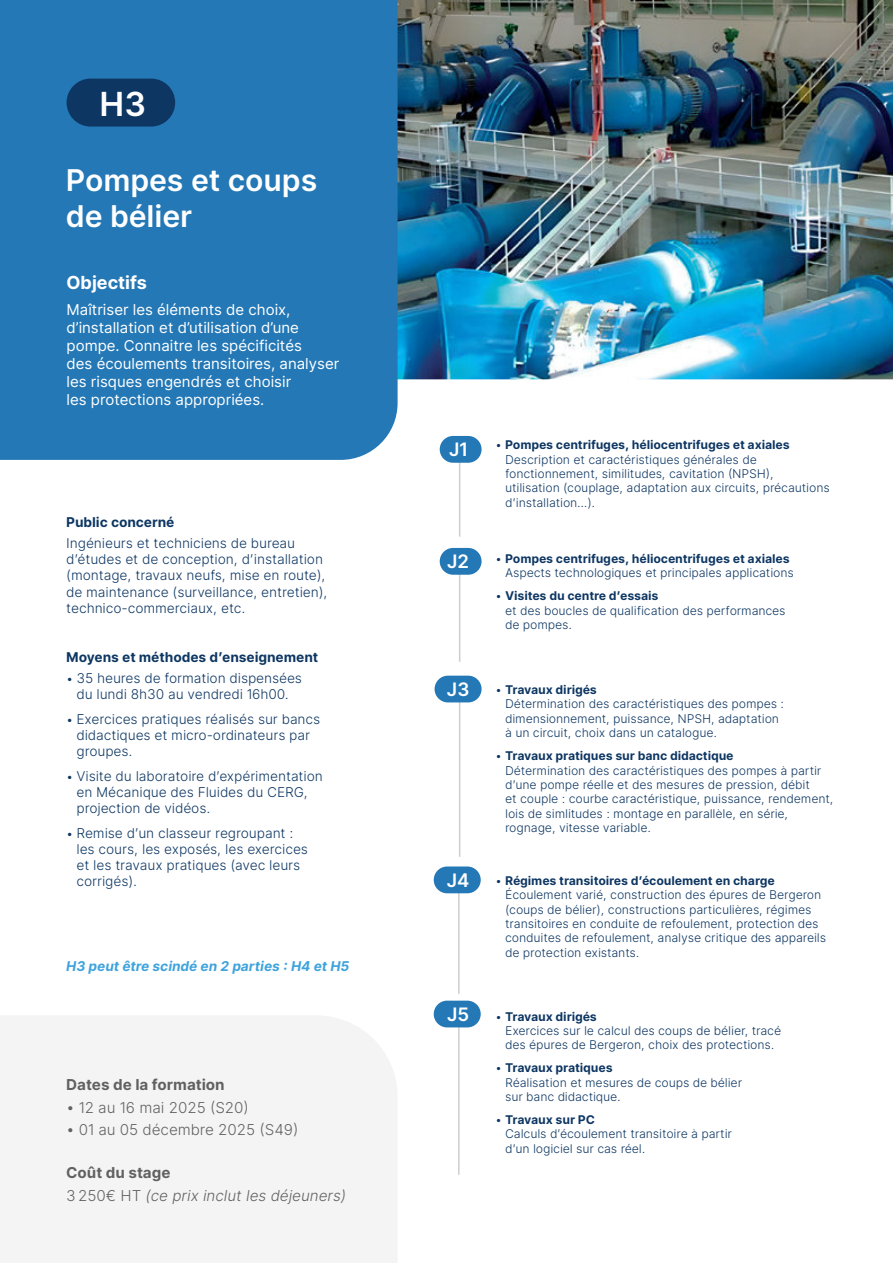
<style>
.page{position:relative;width:893px;height:1263px;background:#fff}
.page>*{position:absolute;margin:0;border:0;box-sizing:border-box;transform-origin:0 0}
.t1{font:600 33.15px "Inter Tight";color:#fff}
.t2{font:600 30px/36px "Inter Tight";letter-spacing:.04em;color:#fff}
.t3{font:600 18.6px "Inter Tight";letter-spacing:.04em;color:#fff}
.t4{font:700 18px "Inter";color:#fff}
.t5{font:15px/18px "Inter";color:#fff}
.t6{font:italic 300 15px/22.2px "Inter Tight";letter-spacing:.04em;color:#616161}
.t7{font:300 15px "Inter Tight";letter-spacing:.04em;color:#616161}
.t8{font:700 15px "Inter Tight";letter-spacing:.04em;color:#616161}
.t9{font:300 13.5px/16.2px "Inter Tight";letter-spacing:.04em;color:#0d3662}
.t10{font:700 13.5px "Inter Tight";letter-spacing:.04em;color:#0d3662}
.t11{font:italic 700 13.5px "Inter Tight";letter-spacing:.04em;color:#3ea3dc}
.t12{font:300 12px/14.4px "Inter Tight";letter-spacing:.04em;color:#0d3662}
.s1{font-size:12.3px}
.s2{font-weight:700;font-style:normal}
.s3{font-style:normal}
.s4{font-weight:700}
</style>
<div class="page">
<img style="left:398px;top:0;width:495px;height:379px">
<hr style="left:458px;top:1021px;width:2px;height:154px;background:#d0cdcd">
<hr style="left:458px;top:883px;width:2px;height:111px;background:#d0cdcd">
<hr style="left:459px;top:689px;width:1px;height:168px;background:#d0cdcd">
<hr style="left:459px;top:461px;width:1px;height:76px;background:#d0cdcd">
<hr style="left:459px;top:573px;width:1px;height:89px;background:#d0cdcd">
<div style="left:0;top:0;width:398px;height:460px;background:#2478b6"></div>
<div style="left:440px;top:436px;width:42px;height:27px;background:#2478b6;border-radius:13px"></div>
<div style="left:440px;top:548px;width:42px;height:27px;background:#2478b6;border-radius:13px"></div>
<div style="left:435px;top:676px;width:47px;height:26px;background:#2478b6;border-radius:13px"></div>
<div style="left:434px;top:866px;width:47px;height:27px;background:#2478b6;border-radius:13px"></div>
<div style="left:434px;top:1001px;width:47px;height:26px;background:#2478b6;border-radius:13px"></div>
<div style="left:0;top:1016px;width:397px;height:247px;background:#f5f4f4"></div>
<div style="left:67px;top:79px;width:108px;height:48px;background:#0d3662;border-radius:24px"></div>
<h1 class="t1" style="left:100px;top:84px;width:47px">H3</h1>
<h2 class="t2" style="left:67px;top:162px;width:252px">Pompes et coups de bélier</h2>
<h3 class="t4" style="left:67px;top:271px;width:82px">Objectifs</h3>
<p class="t5" style="left:67px;top:301px;width:274px">Maîtriser les éléments de choix, d’installation et d’utilisation d’une pompe. Connaitre les spécificités<br>des écoulements transitoires, analyser les risques engendrés et choisir<br>les protections appropriées.</p>
<p class="t10" style="left:67px;top:514px;width:109px">Public concerné</p>
<p class="t9" style="left:67px;top:535px;width:262px">Ingénieurs et techniciens de bureau d’études et de conception, d’installation (montage, travaux neufs, mise en route), de maintenance (surveillance, entretien), technico-commerciaux, etc.</p>
<p class="t10" style="left:67px;top:647px;width:253px">Moyens et méthodes d’enseignement</p>
<p class="t9" style="left:67px;top:670px;width:237px;text-align:center"><span class="s1">•</span> 35 heures de formation dispensées du lundi 8h30 au vendredi 16h00.</p>
<p class="t9" style="left:77px;top:710px;width:245px;text-indent:-10px"><span class="s1">•</span> Exercices pratiques réalisés sur bancs didactiques et micro-ordinateurs par groupes.</p>
<p class="t9" style="left:77px;top:767px;width:247px;text-indent:-10px"><span class="s1">•</span> Visite du laboratoire d’expérimentation en Mécanique des Fluides du CERG, projection de vidéos.</p>
<p class="t9" style="left:77px;top:824px;width:232px;text-indent:-10px"><span class="s1">•</span> Remise d’un classeur regroupant : les cours, les exposés, les exercices et les travaux pratiques (avec leurs corrigés).</p>
<p class="t11" style="left:67px;top:956px;width:284px">H3 peut être scindé en 2 parties : H4 et H5</p>
<p class="t8" style="left:67px;top:1076px;width:159px">Dates de la formation</p>
<p class="t7" style="left:67px;top:1096px;width:184px">• 12 au 16 mai 2025 (S20)</p>
<p class="t7" style="left:67px;top:1118px;width:233px">• 01 au 05 décembre 2025 (S49)</p>
<p class="t6" style="left:67px;top:1162px;width:281px"><span class="s2">Coût du stage<br></span><span class="s3">3 250€ HT</span> (ce prix inclut les déjeuners)</p>
<h3 class="t3" style="left:449px;top:438px;width:19px">J1</h3>
<p class="t12" style="left:505px;top:438px;width:326px;text-indent:-10px">• <span class="s4">Pompes centrifuges, héliocentrifuges et axiales </span>Description et caractéristiques générales de fonctionnement, similitudes, cavitation (NPSH), utilisation (couplage, adaptation aux circuits, précautions d’installation…).</p>
<h3 class="t3" style="left:448px;top:550px;width:23px">J2</h3>
<p class="t12" style="left:505px;top:551px;width:290px;text-indent:-10px">• <span class="s4">Pompes centrifuges, héliocentrifuges et axiales<br></span>Aspects technologiques et principales applications</p>
<p class="t12" style="left:505px;top:589px;width:281px;text-indent:-10px">• <span class="s4">Visites du centre d’essais<br></span>et des boucles de qualification des performances de pompes.</p>
<h3 class="t3" style="left:447px;top:678px;width:23px">J3</h3>
<p class="t12" style="left:505px;top:682px;width:280px;text-indent:-10px">• <span class="s4">Travaux dirigés<br></span>Détermination des caractéristiques des pompes : dimensionnement, puissance, NPSH, adaptation à un circuit, choix dans un catalogue.</p>
<p class="t12" style="left:505px;top:749px;width:329px;text-indent:-10px">• <span class="s4">Travaux pratiques sur banc didactique<br></span>Détermination des caractéristiques des pompes à partir d’une pompe réelle et des mesures de pression, débit<br>et couple : courbe caractéristique, puissance, rendement, lois de simlitudes : montage en parallèle, en série, rognage, vitesse variable.</p>
<h3 class="t3" style="left:447px;top:868px;width:24px">J4</h3>
<p class="t12" style="left:505px;top:873px;width:322px;text-indent:-10px">• <span class="s4">Régimes transitoires d’écoulement en charge </span>Écoulement varié, construction des épures de Bergeron (coups de bélier), construc tions particulières, régimes transitoires en conduite de refoule ment, protection des conduites de refoulement, analyse critique des appareils de protection existants.</p>
<h3 class="t3" style="left:447px;top:1003px;width:23px">J5</h3>
<p class="t12" style="left:505px;top:1009px;width:277px;text-indent:-10px">• <span class="s4">Travaux dirigés<br></span>Exercices sur le calcul des coups de bélier, tracé des épures de Bergeron, choix des protections.</p>
<p class="t12" style="left:505px;top:1061px;width:238px;text-indent:-10px">• <span class="s4">Travaux pratiques<br></span>Réalisation et mesures de coups de bélier sur banc didactique.</p>
<p class="t12" style="left:505px;top:1112px;width:228px;text-indent:-10px">• <span class="s4">Travaux sur PC<br></span>Calculs d’écoulement transitoire à partir d’un logiciel sur cas réel.</p>
</div>
